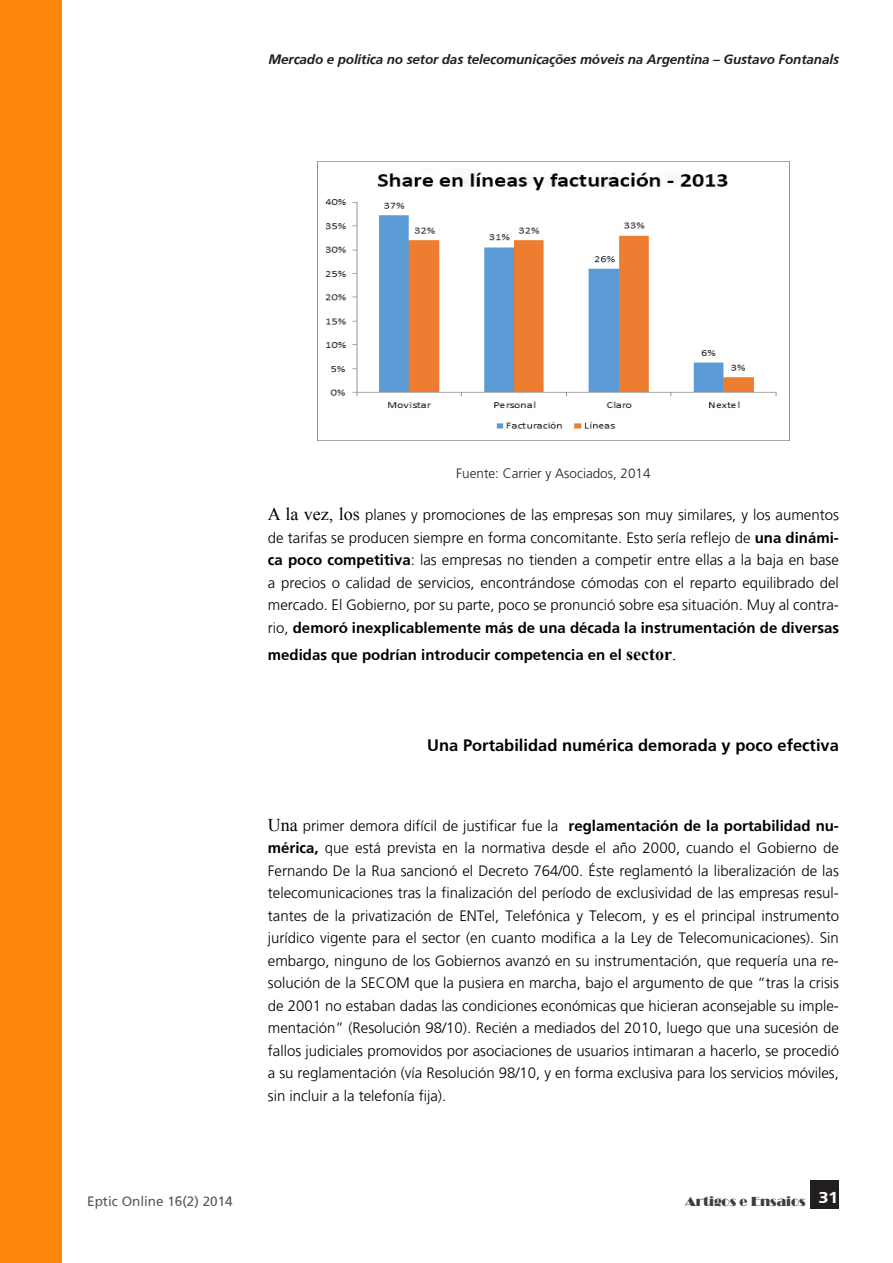
<style>
.page{position:relative;width:893px;height:1263px;background:#fff}
.page>*{position:absolute;margin:0;border:0;box-sizing:border-box;transform-origin:0 0}
.rev_subtitulos{font:700 16.5px "Frutiger";color:#000}
.rev_artigo{font:300 15px/22.5px "Frutiger";color:#000;text-align:justify}
.rev_artigo-2{font:700 15px "Frutiger";color:#000}
.t1{font:italic 700 13.5px "Frutiger";letter-spacing:-.01em;color:#231f20}
.t2{font:300 13.5px "Frutiger";color:#231f20}
.t3{font:13.5px "Frutiger";color:#57585a}
.t4{font:13.5px "Broadway";color:#3e3e3f}
.s1{font-family:"Times New Roman";font-weight:400;font-size:18px}
.s2{font-weight:700}
.s3{font-family:"Times New Roman";font-size:18px}
</style>
<div class="page">
<div style="left:811px;top:1180px;width:28px;height:29px;background:#231f20"></div>
<div style="left:0;top:0;width:62px;height:1263px;background:#ff860d"></div>
<img style="left:317px;top:162px;width:473px;height:279px">
<p class="t1" style="left:269px;top:52px;width:572px">Mercado e política no setor das telecomunicações móveis na Argentina – Gustavo Fontanals</p>
<p class="t2" style="left:456px;top:466px;width:196px">Fuente: Carrier y Asociados, 2014</p>
<p class="rev_artigo" style="left:268px;top:504px;width:573px"><span class="s1">A la vez, los</span> planes y promociones de las empresas son muy similares, y los aumentos de tarifas se producen siempre en forma concomitante. Esto sería reflejo de <span class="s2">una dinámi&shy;ca poco competitiva</span>: las empresas no tienden a competir entre ellas a la baja en base a precios o calidad de servicios, encontrándose cómodas con el reparto equilibrado del mercado. El Gobierno, por su parte, poco se pronunció sobre esa situación. Muy al contra&shy;rio, <span class="s2">demoró inexplicablemente más de una década la instrumentación de diversas</span></p>
<p class="rev_artigo-2" style="left:268px;top:646px;width:410px">medidas que podrían introducir competencia en el <span class="s3">sector</span><span class="s1">.</span></p>
<p class="rev_subtitulos" style="left:427px;top:735px;width:413px">Una Portabilidad numérica demorada y poco efectiva</p>
<p class="rev_artigo" style="left:268px;top:814px;width:573px"><span class="s1">Una</span> primer demora difícil de justificar fue la <span class="s2">reglamentación de la portabilidad nu&shy;mérica,</span> que está prevista en la normativa desde el año 2000, cuando el Gobierno de Fernando De la Rua sancionó el Decreto 764/00. Éste reglamentó la liberalización de las telecomunicaciones tras la finalización del período de exclusividad de las empresas resul&shy;tantes de la privatización de ENTel, Telefónica y Telecom, y es el principal instrumento jurídico vigente para el sector (en cuanto modifica a la Ley de Telecomunicaciones). Sin embargo, ninguno de los Gobiernos avanzó en su instrumentación, que requería una re&shy;solución de la SECOM que la pusiera en marcha, bajo el argumento de que “tras la crisis de 2001 no estaban dadas las condiciones económicas que hicieran aconsejable su imple&shy;mentación” (Resolución 98/10). Recién a mediados del 2010, luego que una sucesión de fallos judiciales promovidos por asociaciones de usuarios intimaran a hacerlo, se procedió a su reglamentación (vía Resolución 98/10, y en forma exclusiva para los servicios móviles, sin incluir a la telefonía fija).</p>
<p class="t3" style="left:87px;top:1193px;width:147px">Eptic Online 16(2) 2014</p>
<p class="t4" style="left:685px;top:1194px;width:155px">Artigos e Ensaios <sup>31</sup></p>
</div>
